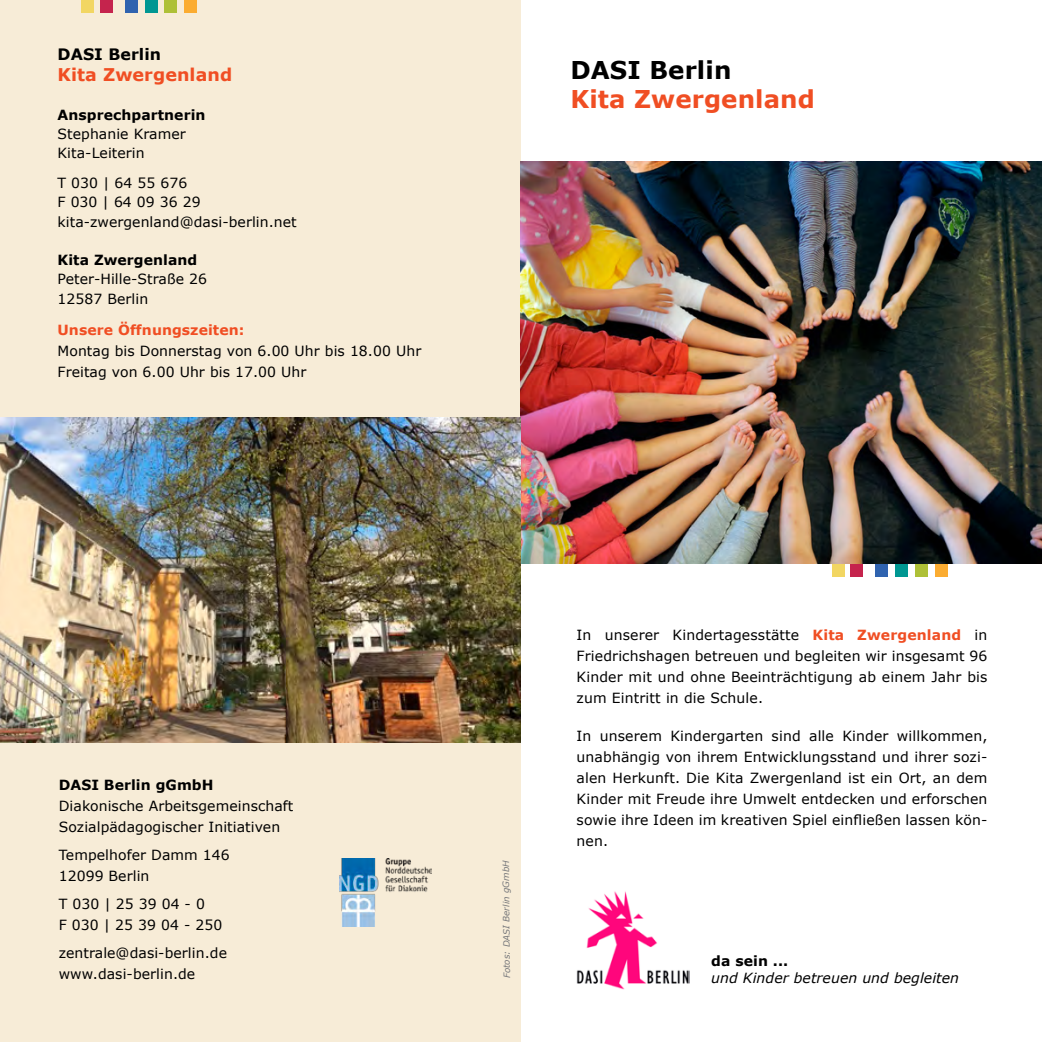
<style>
.page{position:relative;width:1042px;height:1042px;background:#fff}
.page>*{position:absolute;margin:0;border:0;box-sizing:border-box;transform-origin:0 0}
.t1{font:700 24.5px "Verdana";letter-spacing:.005em;color:#f04e23}
.t2{font:700 24.5px "Verdana";letter-spacing:.005em;color:#000}
.t3{font:700 17.5px "Verdana";letter-spacing:.005em;color:#f04e23}
.t4{font:700 15.75px "Verdana";letter-spacing:.005em;color:#000}
.t5{font:14px/21px "Verdana";letter-spacing:.005em;color:#000}
.t6{font:700 14px "Verdana";letter-spacing:.005em;color:#000}
.t7{font:italic 14px "Verdana";letter-spacing:.005em;color:#000}
.t8{font:700 14px "Verdana";letter-spacing:.005em;color:#f04e23}
.t9{font:italic 8.75px "Verdana";letter-spacing:-.005em;color:#77787b}
.s1{font-weight:700;color:#f04e23}
</style>
<div class="page">
<div style="left:0;top:0;width:520px;height:1042px;background:#f7ecd7"></div>
<img style="left:576px;top:891px;width:114px;height:98px">
<img style="left:339px;top:858px;width:92px;height:69px">
<div style="left:165px;top:0;width:12px;height:12px;background:#aec037"></div>
<div style="left:145px;top:0;width:12px;height:12px;background:#009792"></div>
<div style="left:81px;top:0;width:13px;height:12px;background:#f2d662"></div>
<div style="left:125px;top:0;width:12px;height:12px;background:#2f63af"></div>
<div style="left:100px;top:0;width:12px;height:12px;background:#c5244d"></div>
<div style="left:185px;top:0;width:12px;height:12px;background:#fbac31"></div>
<svg style="left:915px;top:564px;width:12px;height:12px"></svg>
<div style="left:895px;top:564px;width:12px;height:12px;background:#009792"></div>
<div style="left:832px;top:564px;width:12px;height:12px;background:#f2d662"></div>
<svg style="left:875px;top:564px;width:13px;height:12px"></svg>
<svg style="left:850px;top:564px;width:13px;height:12px"></svg>
<svg style="left:935px;top:564px;width:12px;height:12px"></svg>
<img style="left:520px;top:162px;width:522px;height:402px">
<img style="left:0;top:417px;width:520px;height:325px">
<p class="t4" style="left:58px;top:45px;width:105px">DASI Berlin</p>
<p class="t3" style="left:58px;top:64px;width:176px">Kita Zwergenland</p>
<p class="t6" style="left:58px;top:106px;width:149px">Ansprechpartnerin</p>
<p class="t5" style="left:58px;top:124px;width:130px;line-height:19.2px">Stephanie Kramer<br>Kita-Leiterin</p>
<p class="t5" style="left:58px;top:173px;width:241px;line-height:19.2px">T 030 | 64 55 676<br>F 030 | 64 09 36 29 kita-zwergenland@dasi-berlin.net</p>
<p class="t6" style="left:58px;top:251px;width:141px">Kita Zwergenland</p>
<p class="t5" style="left:58px;top:269px;width:151px;line-height:19.2px">Peter-Hille-Straße 26<br>12587 Berlin</p>
<p class="t8" style="left:58px;top:321px;width:188px">Unsere Öffnungszeiten:</p>
<p class="t5" style="left:58px;top:340px;width:365px">Montag bis Donnerstag von 6.00 Uhr bis 18.00 Uhr<br>Freitag von 6.00 Uhr bis 17.00 Uhr</p>
<h1 class="t2" style="left:570px;top:54px;width:163px">DASI Berlin</h1>
<h1 class="t1" style="left:570px;top:84px;width:246px">Kita Zwergenland</h1>
<p class="t6" style="left:59px;top:776px;width:156px">DASI Berlin gGmbH</p>
<p class="t5" style="left:59px;top:795px;width:236px">Diakonische Arbeitsgemeinschaft<br>Sozialpädagogischer Initiativen</p>
<p class="t5" style="left:59px;top:844px;width:172px">Tempelhofer Damm 146<br>12099 Berlin</p>
<p class="t5" style="left:59px;top:893px;width:165px">T 030 | 25 39 04 - 0<br>F 030 | 25 39 04 - 250</p>
<p class="t5" style="left:59px;top:942px;width:170px">zentrale@dasi-berlin.de www.dasi-berlin.de</p>
<p class="t9" style="left:501px;top:978px;width:120px;rotate:-90deg">Fotos: DASI Berlin gGmbH</p>
<p class="t5" style="left:576px;top:623px;width:412px;text-align:justify">In unserer Kindertagesstätte <span class="s1">Kita Zwergenland</span> in Friedrichshagen betreuen und begleiten wir insgesamt 96<br>Kinder mit und ohne Beeinträchtigung ab einem Jahr bis zum Eintritt in die Schule.</p>
<p class="t5" style="left:576px;top:725px;width:412px;text-align:justify">In unserem Kindergarten sind alle Kinder willkommen, unabhängig von ihrem Entwicklungsstand und ihrer sozi&shy;alen Herkunft. Die Kita Zwergenland ist ein Ort, an dem Kinder mit Freude ihre Umwelt entdecken und erforschen sowie ihre Ideen im kreativen Spiel einfließen lassen kön&shy;nen.</p>
<p class="t6" style="left:711px;top:951px;width:78px">da sein ...</p>
<p class="t7" style="left:711px;top:969px;width:249px">und Kinder betreuen und begleiten</p>
</div>
